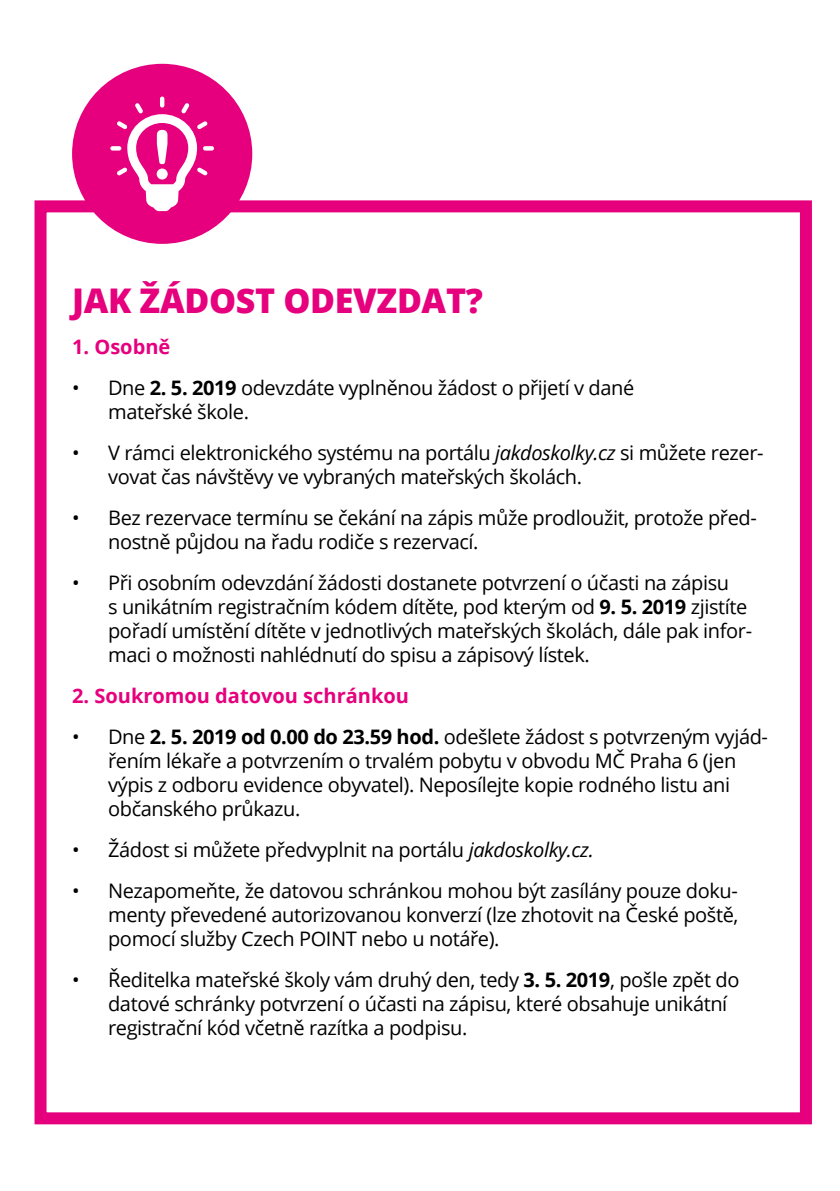
<style>
.page{position:relative;width:840px;height:1191px;background:#fff}
.page>*{position:absolute;margin:0;border:0;box-sizing:border-box;transform-origin:0 0}
.t1{font:800 34px "Open Sans";letter-spacing:-.01em;color:#e6007d}
.t2{font:20px/24px "Open Sans";letter-spacing:-.02em;color:#000}
.t3{font:700 20px "Open Sans";color:#e6007d}
.s1{font-weight:700}
.s2{font-style:italic}
</style>
<div class="page">
<div style="left:34px;top:200px;width:777px;height:924px;border:12px solid #e6007d"></div>
<div style="left:72px;top:64px;width:180px;height:180px;background:#e6007d;border-radius:50%"></div>
<hr style="left:160px;top:97px;width:4px;height:11px;background:#fff;border-radius:2px">
<div style="left:110px;top:146px;width:11px;height:5px;background:#fff;border-radius:2px"></div>
<div style="left:203px;top:146px;width:11px;height:5px;background:#fff;border-radius:2px"></div>
<svg style="left:117px;top:103px;width:90px;height:108px"></svg>
<div style="left:156px;top:168px;width:12px;height:11px;background:#fff;border-radius:50%"></div>
<h1 class="t1" style="left:72px;top:275px;width:412px">JAK ŽÁDOST ODEVZDAT?</h1>
<p class="t3" style="left:72px;top:333px;width:100px">1. Osobně</p>
<p class="t2" style="left:108px;top:375px;width:527px;text-indent:-36px">• Dne <span class="s1">2. 5. 2019</span> odevzdáte vyplněnou žádost o přijetí v dané mateřské škole.</p>
<p class="t2" style="left:108px;top:440px;width:656px;text-indent:-36px">• V rámci elektronického systému na portálu <span class="s2">jakdoskolky.cz</span> si můžete rezer&shy;vovat čas návštěvy ve vybraných mateřských školách.</p>
<p class="t2" style="left:108px;top:505px;width:649px;text-indent:-36px">• Bez rezervace termínu se čekání na zápis může prodloužit, protože před&shy;nostně půjdou na řadu rodiče s rezervací.</p>
<p class="t2" style="left:108px;top:570px;width:645px;text-indent:-36px">• Při osobním odevzdání žádosti dostanete potvrzení o účasti na zápisu<br>s unikátním registračním kódem dítěte, pod kterým od <span class="s1">9. 5. 2019</span> zjistíte pořadí umístění dítěte v jednotlivých mateřských školách, dále pak infor&shy;maci o možnosti nahlédnutí do spisu a zápisový lístek.</p>
<p class="t3" style="left:72px;top:682px;width:338px">2. Soukromou datovou schránkou</p>
<p class="t2" style="left:108px;top:724px;width:661px;text-indent:-36px">• Dne <span class="s1">2. 5. 2019 od 0.00 do 23.59 hod.</span> odešlete žádost s potvrzeným vyjád&shy;řením lékaře a potvrzením o trvalém pobytu v obvodu MČ Praha 6 (jen výpis z odboru evidence obyvatel). Neposílejte kopie rodného listu ani občanského průkazu.</p>
<p class="t2" style="left:72px;top:837px;width:523px">• Žádost si můžete předvyplnit na portálu <span class="s2">jakdoskolky.cz.</span></p>
<p class="t2" style="left:108px;top:878px;width:631px;text-align:justify;text-indent:-36px">• Nezapomeňte, že datovou schránkou mohou být zasílány pouze doku&shy;menty převedené autorizovanou konverzí (lze zhotovit na České poště, pomocí služby Czech POINT nebo u notáře).</p>
<p class="t2" style="left:108px;top:967px;width:632px;text-indent:-36px">• Ředitelka mateřské školy vám druhý den, tedy <span class="s1">3. 5. 2019</span>, pošle zpět do datové schránky potvrzení o účasti na zápisu, které obsahuje unikátní registrační kód včetně razítka a podpisu.</p>
</div>
